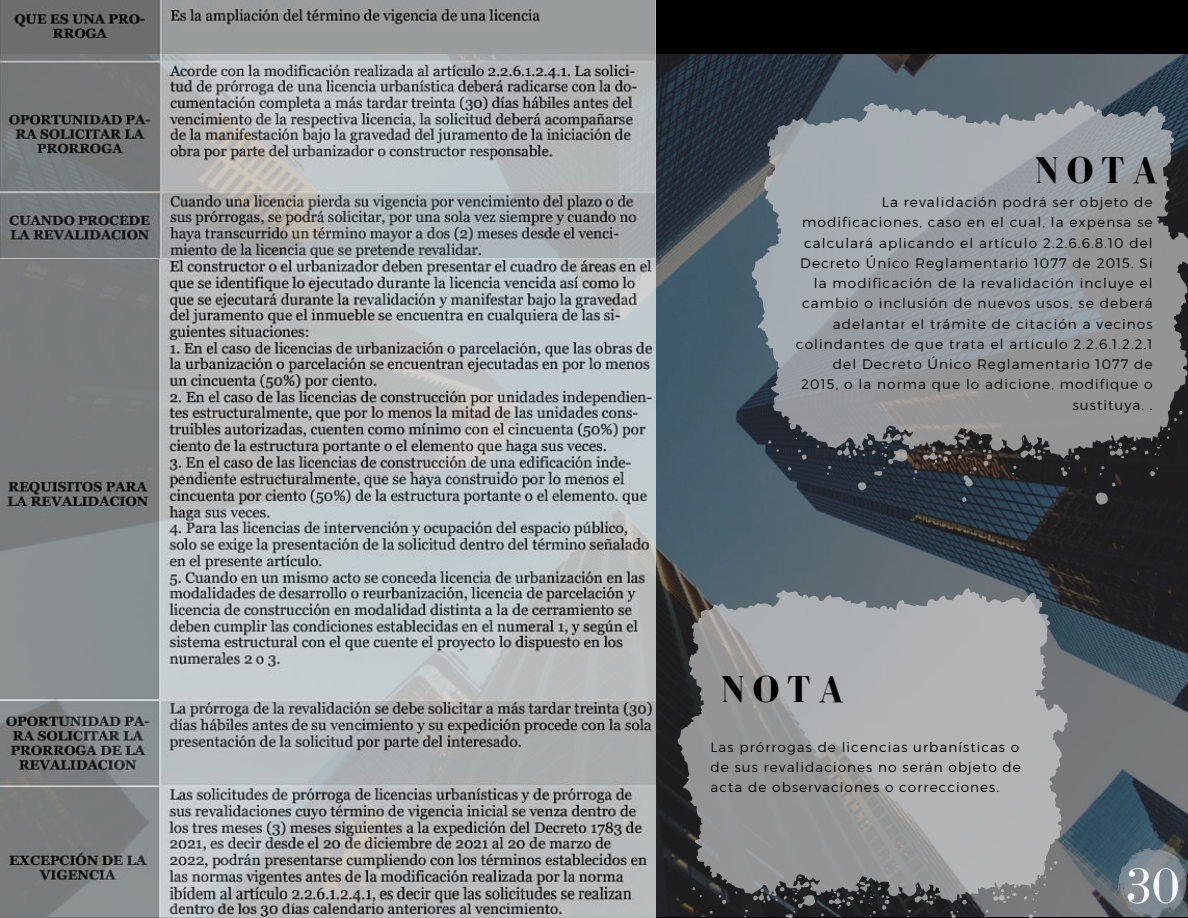
<style>
.page{position:relative;width:1188px;height:918px;background:#000}
.page>*{position:absolute;margin:0;border:0;box-sizing:border-box;transform-origin:0 0}
.t1{font:51.6px "Bodoni FLF";color:#f4f6fc}
.t2{font:700 38.55px "Bodoni FLF";letter-spacing:.2em;color:#000}
.t3{font:300 13.65px/20.2px "Montserrat";letter-spacing:.075em;color:#000;text-align:right}
</style>
<div class="page">
<img style="left:656px;top:55px;width:532px;height:861px">
<img style="left:0;top:0;width:656px;height:918px">
<svg style="left:752px;top:101px;width:436px;height:404px;background:#808589"></svg>
<svg style="left:678px;top:588px;width:390px;height:330px;background:#929395"></svg>
<img style="left:1117px;top:847px;width:71px;height:71px">
<h2 class="t2" style="left:1035px;top:149px;width:124px">NOTA</h2>
<p class="t3" style="left:796px;top:191px;width:358px">La revalidación podrá ser objeto de modificaciones, caso en el cual, la expensa se calculará aplicando el artículo 2.2.6.6.8.10 del Decreto Único Reglamentario 1077 de 2015. Si la modificación de la revalidación incluye el cambio o inclusión de nuevos usos, se deberá adelantar el trámite de citación a vecinos colindantes de que trata el artículo 2.2.6.1.2.2.1 del Decreto Único Reglamentario 1077 de 2015, o la norma que lo adicione, modifique o sustituya. .</p>
<h2 class="t2" style="left:721px;top:668px;width:124px">NOTA</h2>
<p class="t3" style="left:711px;top:736px;width:312px;text-align:justify">Las prórrogas de licencias urbanísticas o de sus revalidaciones no serán objeto de acta de observaciones o correcciones.</p>
<h1 class="t1" style="left:1124px;top:858px;width:57px">30</h1>
</div>
